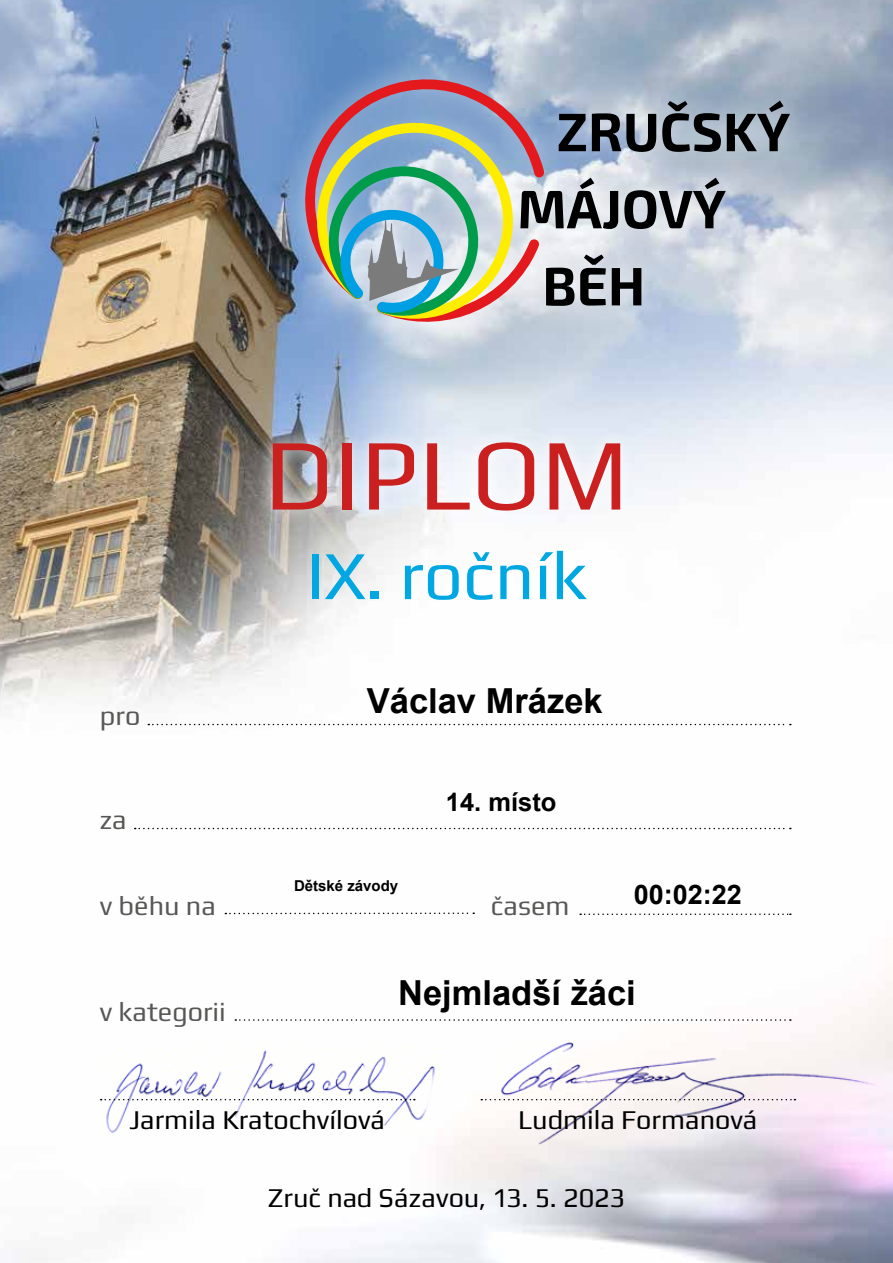
<style>
.page{position:relative;width:893px;height:1263px;background:#fff}
.page>*{position:absolute;margin:0;border:0;box-sizing:border-box;transform-origin:0 0}
.t1{font:102px "Play";color:#ca2120}
.t2{font:69px "Play";color:#00a7e2}
.t3{font:700 34.5px "Arial";color:#000}
.t4{font:27px "Play";color:#000}
.t5{font:27px "Play";color:#575756}
.t6{font:700 27px "Arial";color:#000}
.t7{font:700 25.5px "Arial";color:#000}
.t8{font:700 15px "Arial";color:#000}
</style>
<div class="page">
<img style="left:0;top:0;width:893px;height:1263px">
<div style="left:278px;top:52px;width:537px;height:297px;background:#fff;opacity:.75"></div>
<svg style="left:296px;top:68px;width:255px;height:262px;background:#9298bb"></svg>
<svg style="left:311px;top:101px;width:479px;height:223px;background:#a3aeb0"></svg>
<svg style="left:481px;top:1099px;width:13px;height:1px"></svg>
<svg style="left:257px;top:428px;width:379px;height:98px"></svg>
<svg style="left:148px;top:724px;width:643px;height:1px"></svg>
<svg style="left:235px;top:1019px;width:556px;height:2px"></svg>
<svg style="left:580px;top:913px;width:211px;height:2px"></svg>
<svg style="left:225px;top:912px;width:249px;height:2px"></svg>
<svg style="left:135px;top:828px;width:656px;height:1px"></svg>
<img style="left:100px;top:1044px;width:342px;height:91px">
<img style="left:494px;top:1040px;width:382px;height:105px">
<h1 class="t1" style="left:264px;top:404px;width:366px">DIPLOM</h1>
<h2 class="t2" style="left:306px;top:528px;width:282px">IX. ročník</h2>
<p class="t5" style="left:100px;top:697px;width:42px">pro</p>
<p class="t5" style="left:100px;top:801px;width:28px">za</p>
<p class="t3" style="left:367px;top:678px;width:237px">Václav Mrázek</p>
<p class="t7" style="left:446px;top:785px;width:112px">14. místo</p>
<p class="t8" style="left:294px;top:876px;width:106px">Dětské závody</p>
<p class="t5" style="left:100px;top:887px;width:117px">v běhu na</p>
<p class="t5" style="left:491px;top:887px;width:80px">časem</p>
<p class="t6" style="left:634px;top:877px;width:110px">00:02:22</p>
<p class="t5" style="left:100px;top:993px;width:127px">v kategorii</p>
<p class="t3" style="left:398px;top:970px;width:239px">Nejmladší žáci</p>
<p class="t4" style="left:129px;top:1100px;width:257px">Jarmila Kratochvílová</p>
<p class="t4" style="left:518px;top:1100px;width:241px">Ludmila Formanová</p>
<p class="t4" style="left:268px;top:1179px;width:359px">Zruč nad Sázavou, 13. 5. 2023</p>
</div>
